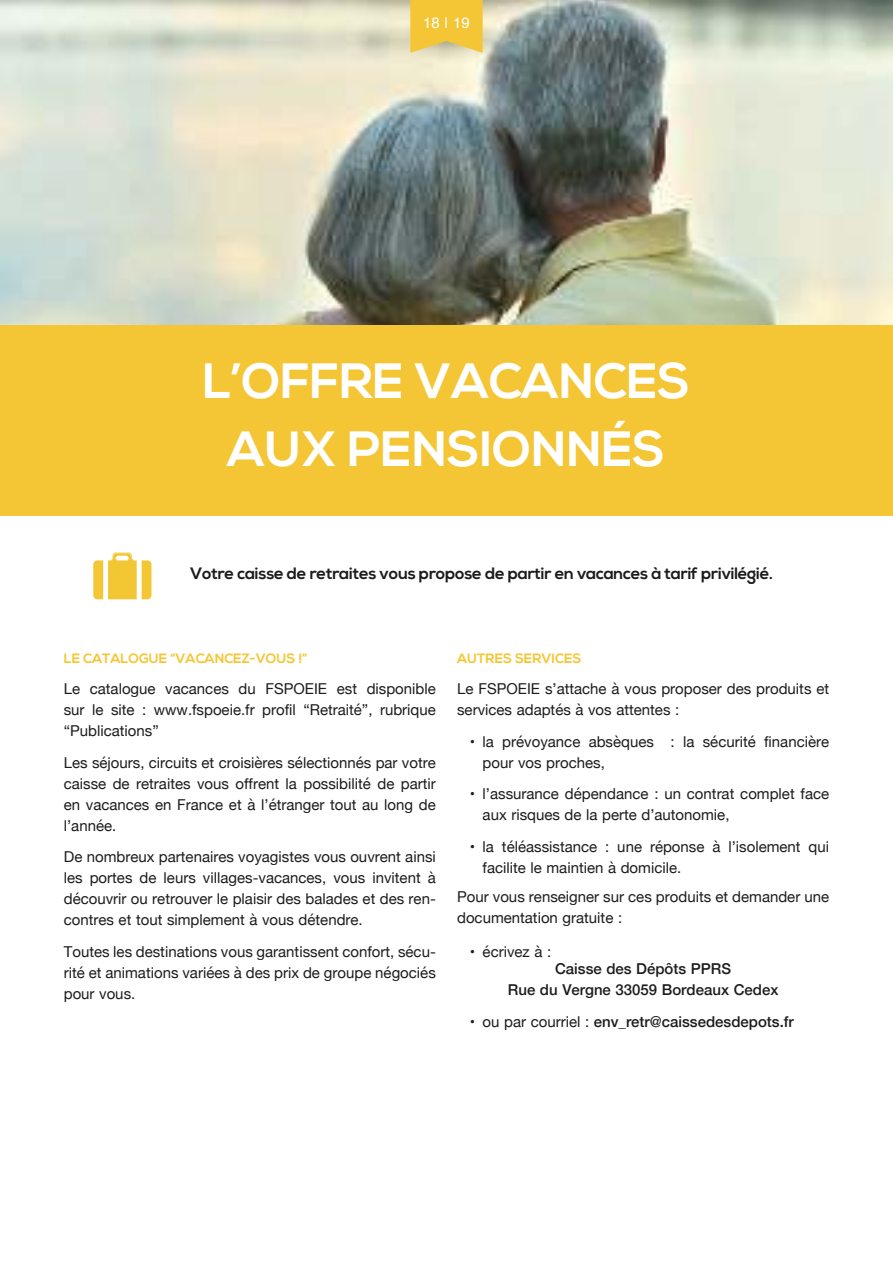
<style>
.page{position:relative;width:893px;height:1263px;background:#fff}
.page>*{position:absolute;margin:0;border:0;box-sizing:border-box;transform-origin:0 0}
.t1{font:700 49.5px/67.5px "Nexa";color:#fff;text-align:center}
.t2{font:700 16.5px "Nexa";letter-spacing:-.015em;color:#1c1c1b}
.t3{font:15px/21px "Helvetica Neue";color:#1c1c1b}
.t4{font:500 15px/21px "Helvetica Neue";color:#1c1c1b;text-align:center}
.t5{font:15px "Helvetica";color:#fff}
.t6{font:700 13.5px "Nexa";color:#f4c635}
.s1{font-weight:400}
</style>
<div class="page">
<img style="left:0;top:0;width:893px;height:325px">
<svg style="left:410px;top:0;width:73px;height:53px;background:#f0c744"></svg>
<div style="left:0;top:325px;width:893px;height:191px;background:#f4c635"></div>
<svg style="left:93px;top:552px;width:58px;height:47px"></svg>
<p class="t5" style="left:423px;top:17px;width:48px">18 | 19</p>
<p class="t5" style="left:423px;top:17px;width:48px">00 00</p>
<h1 class="t1" style="left:203px;top:350px;width:489px">L’OFFRE VACANCES<br>AUX PENSIONNÉS</h1>
<p class="t2" style="left:190px;top:563px;width:585px">Votre caisse de retraites vous propose de partir en vacances à tarif privilégié.</p>
<p class="t6" style="left:64px;top:650px;width:245px">LE CATALOGUE “VACANCEZ-VOUS !”</p>
<p class="t3" style="left:64px;top:679px;width:374px;text-align:justify">Le catalogue vacances du FSPOEIE est disponible sur le site : www.fspoeie.fr profil “Retraité”, rubrique “Publications”</p>
<p class="t3" style="left:64px;top:753px;width:374px;text-align:justify">Les séjours, circuits et croisières sélectionnés par votre caisse de retraites vous offrent la possibilité de partir en vacances en France et à l’étranger tout au long de l’année.</p>
<p class="t3" style="left:64px;top:847px;width:374px;text-align:justify">De nombreux partenaires voyagistes vous ouvrent ainsi les portes de leurs villages-vacances, vous invitent à découvrir ou retrouver le plaisir des balades et des ren&shy;contres et tout simplement à vous détendre.</p>
<p class="t3" style="left:64px;top:942px;width:374px;text-align:justify">Toutes les destinations vous garantissent confort, sécu&shy;rité et animations variées à des prix de groupe négociés pour vous.</p>
<p class="t6" style="left:457px;top:650px;width:126px">AUTRES SERVICES</p>
<p class="t3" style="left:457px;top:679px;width:374px">Le FSPOEIE s’attache à vous proposer des produits et services adaptés à vos attentes :</p>
<p class="t3" style="left:483px;top:732px;width:348px;text-indent:-13px">• la prévoyance absèques : la sécurité financière pour vos proches,</p>
<p class="t3" style="left:483px;top:784px;width:348px;text-indent:-13px">• l’assurance dépendance : un contrat complet face aux risques de la perte d’autonomie,</p>
<p class="t3" style="left:483px;top:837px;width:348px;text-indent:-13px">• la téléassistance : une réponse à l’isolement qui facilite le maintien à domicile.</p>
<p class="t3" style="left:457px;top:887px;width:374px">Pour vous renseigner sur ces produits et demander une documentation gratuite :</p>
<p class="t3" style="left:470px;top:942px;width:83px">• écrivez à :</p>
<p class="t4" style="left:508px;top:960px;width:272px">Caisse des Dépôts PPRS<br>Rue du Vergne 33059 Bordeaux Cedex</p>
<p class="t4" style="left:470px;top:1012px;width:326px"><span class="s1">• ou par courriel :</span> env_retr@caissedesdepots.fr</p>
</div>
